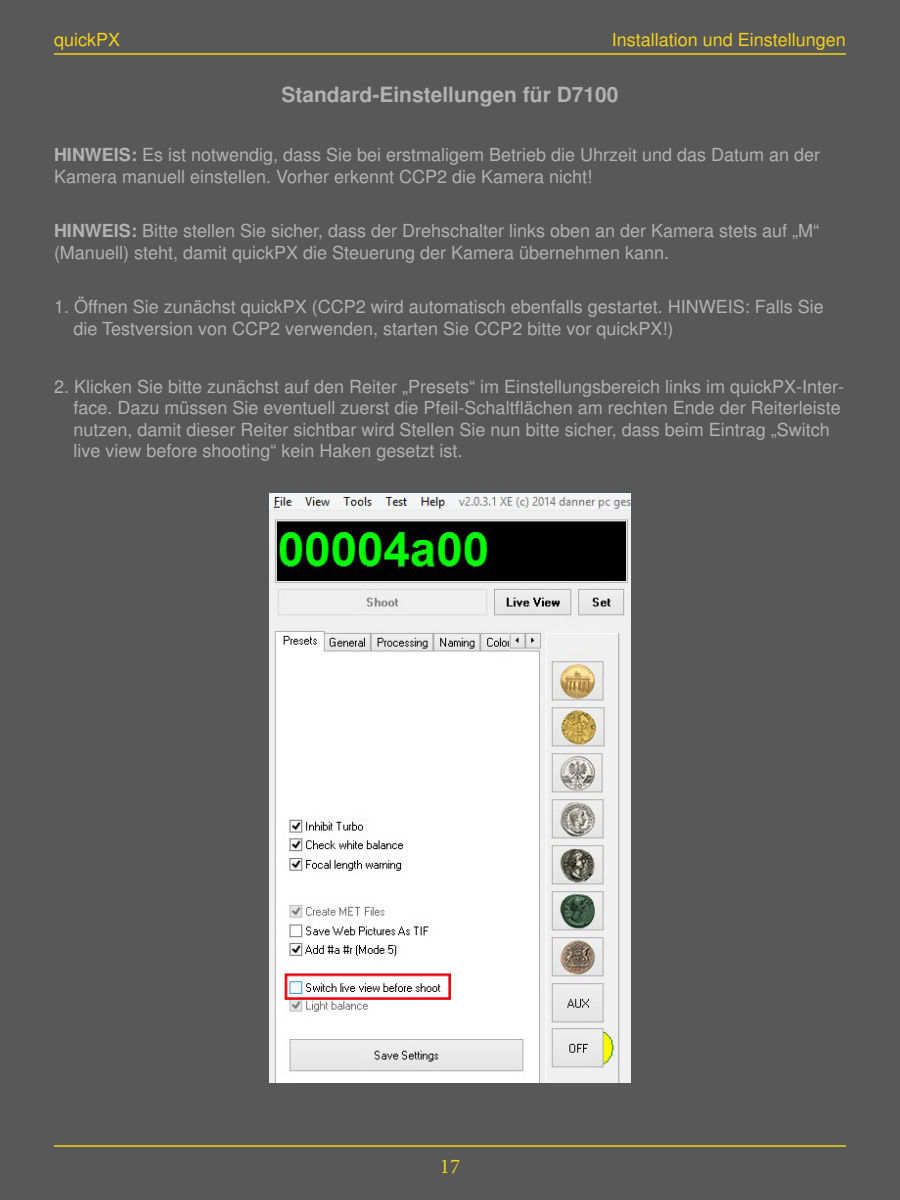
<style>
.page{position:relative;width:900px;height:1200px;background:#585858}
.page>*{position:absolute;margin:0;border:0;box-sizing:border-box;transform-origin:0 0}
.t1{font:700 21px "Sans";color:#b3b2b2}
.t2{font:21px "Minion Pro";color:#f4d11c}
.t3{font:18px/21.6px "Sans";color:#b3b2b2}
.t4{font:18px "Sans";color:#f4d11c}
.s1{font-weight:700}
</style>
<div class="page">
<hr style="left:54px;top:53px;width:792px;height:2px;background:#f4d11c">
<hr style="left:54px;top:1145px;width:792px;height:2px;background:#f4d11c">
<img style="left:269px;top:493px;width:362px;height:590px">
<p class="t4" style="left:54px;top:29px;width:68px">quickPX</p>
<p class="t4" style="left:612px;top:29px;width:236px">Installation und Einstellungen</p>
<p class="t1" style="left:281px;top:82px;width:339px">Standard-Einstellungen für D7100</p>
<p class="t3" style="left:54px;top:144px;width:768px"><span class="s1">HINWEIS:</span> Es ist notwendig, dass Sie bei erstmaligem Betrieb die Uhrzeit und das Datum an der<br>Kamera manuell einstellen. Vorher erkennt CCP2 die Kamera nicht!</p>
<p class="t3" style="left:54px;top:220px;width:767px"><span class="s1">HINWEIS:</span> Bitte stellen Sie sicher, dass der Drehschalter links oben an der Kamera stets auf „M“ (Manuell) steht, damit quickPX die Steuerung der Kamera übernehmen kann.</p>
<p class="t3" style="left:73px;top:296px;width:752px;text-indent:-19px">1. Öffnen Sie zunächst quickPX (CCP2 wird automatisch ebenfalls gestartet. HINWEIS: Falls Sie die Testversion von CCP2 verwenden, starten Sie CCP2 bitte vor quickPX!)</p>
<p class="t3" style="left:73px;top:375px;width:772px;text-indent:-19px">2. Klicken Sie bitte zunächst auf den Reiter „Presets“ im Einstellungsbereich links im quickPX-Inter&shy;face. Dazu müssen Sie eventuell zuerst die Pfeil-Schaltflächen am rechten Ende der Reiterleiste nutzen, damit dieser Reiter sichtbar wird Stellen Sie nun bitte sicher, dass beim Eintrag „Switch live view before shooting“ kein Haken gesetzt ist.</p>
<p class="t2" style="left:440px;top:1152px;width:22px">17</p>
</div>
